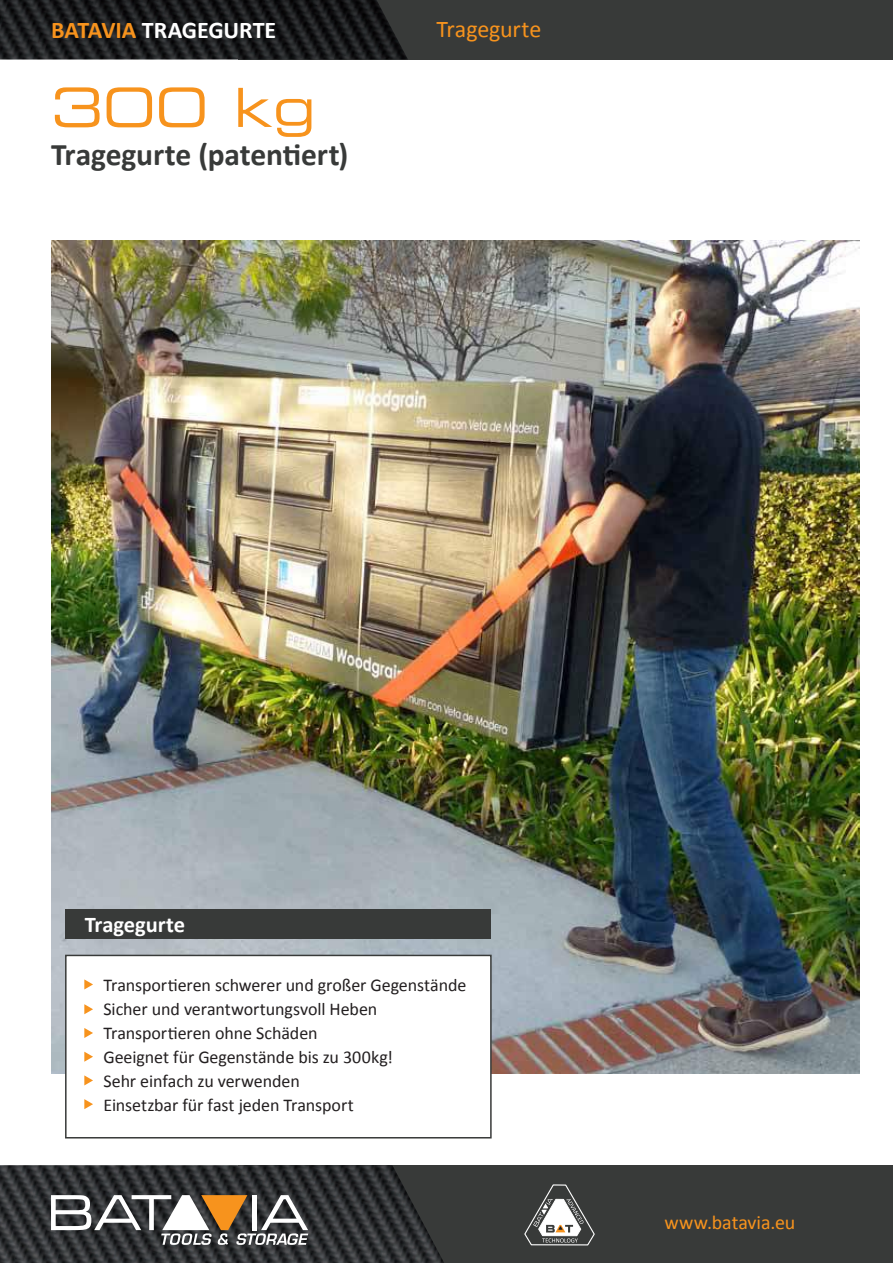
<style>
.page{position:relative;width:893px;height:1263px;background:#fff}
.page>*{position:absolute;margin:0;border:0;box-sizing:border-box;transform-origin:0 0}
.t1{font:54px "Eurostile Extended Two";color:#f7931d}
.t2{font:700 31.5px "Calibri";letter-spacing:-.005em;color:#383a39}
.t3{font:700 24px "Calibri";letter-spacing:-.005em;color:#fff}
.t4{font:24px "Calibri";letter-spacing:-.01em;color:#f7931d}
.t5{font:700 22.5px "Calibri";letter-spacing:-.005em;color:#fff}
.t6{font:19.95px "Calibri";letter-spacing:-.005em;color:#f7931d}
.t7{font:18px/24px "Calibri";letter-spacing:-.005em;color:#231f20}
.s1{color:#f7931d}
</style>
<div class="page">
<img style="left:51px;top:240px;width:808px;height:833px">
<div style="left:238px;top:1165px;width:655px;height:98px;background:#383a39"></div>
<div style="left:238px;top:0;width:655px;height:60px;background:#383a39"></div>
<img style="left:0;top:0;width:408px;height:60px">
<img style="left:0;top:1165px;width:444px;height:98px">
<div style="left:66px;top:909px;width:425px;height:30px;background:#383a39"></div>
<div style="left:65px;top:955px;width:427px;height:183px;background:#fff;border:2px solid #383a39"></div>
<svg style="left:51px;top:1195px;width:257px;height:50px"></svg>
<svg style="left:524px;top:1184px;width:71px;height:62px"></svg>
<svg style="left:84px;top:979px;width:9px;height:10px"></svg>
<svg style="left:84px;top:1004px;width:9px;height:10px"></svg>
<svg style="left:84px;top:1028px;width:9px;height:10px"></svg>
<svg style="left:84px;top:1052px;width:9px;height:10px"></svg>
<svg style="left:84px;top:1075px;width:9px;height:10px"></svg>
<svg style="left:84px;top:1099px;width:9px;height:10px"></svg>
<h3 class="t3" style="left:51px;top:14px;width:227px"><span class="s1">BATAVIA</span> TRAGEGURTE</h3>
<h1 class="t1" style="left:51px;top:71px;width:266px">300 kg</h1>
<h2 class="t2" style="left:51px;top:134px;width:299px">Tragegurte (patentiert)</h2>
<h3 class="t4" style="left:437px;top:14px;width:106px">Tragegurte</h3>
<p class="t5" style="left:85px;top:910px;width:102px">Tragegurte</p>
<p class="t7" style="left:103px;top:973px;width:364px">Transportieren schwerer und großer Gegenstände Sicher und verantwortungsvoll Heben Transportieren ohne Schäden<br>Geeignet für Gegenstände bis zu 300kg!<br>Sehr einfach zu verwenden<br>Einsetzbar für fast jeden Transport</p>
<p class="t6" style="left:664px;top:1210px;width:132px">www.batavia.eu</p>
</div>
